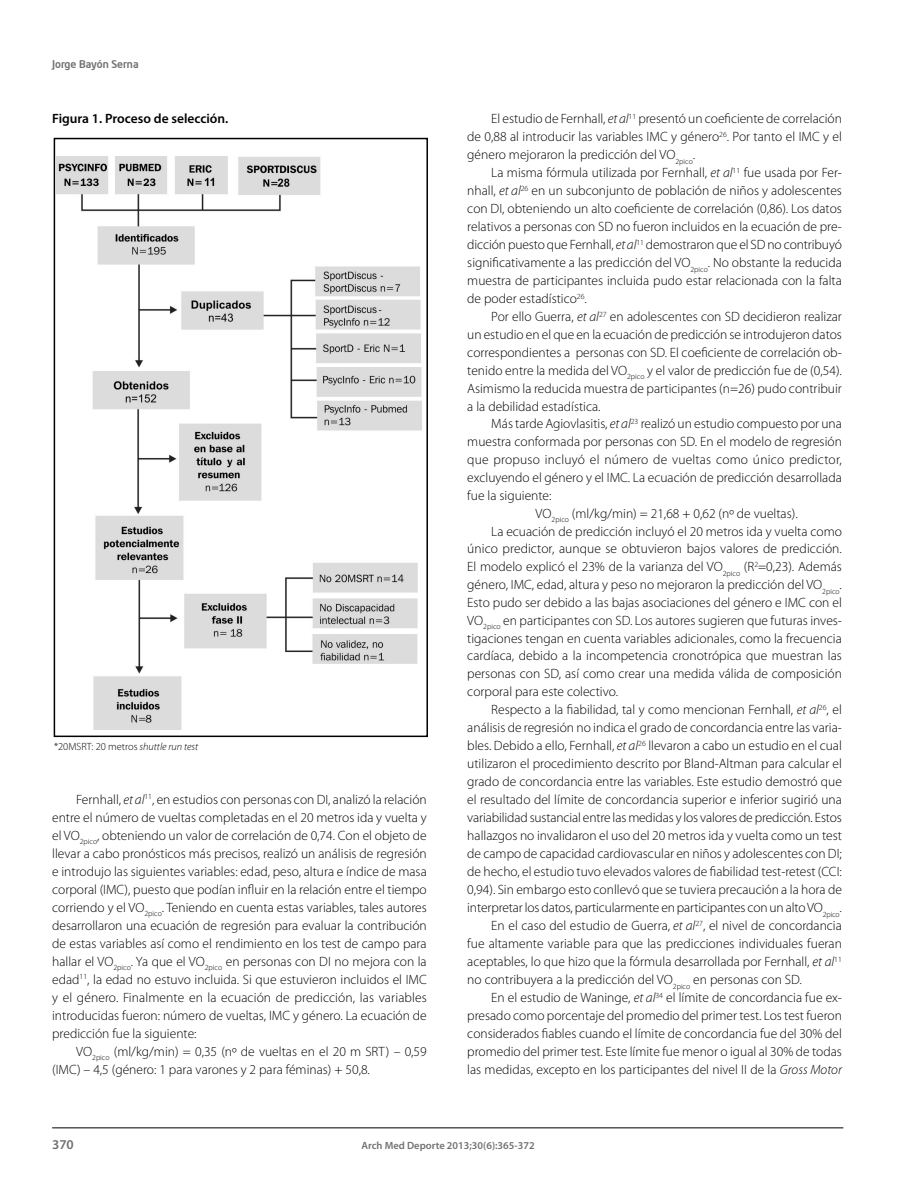
<style>
.page{position:relative;width:897px;height:1190px;background:#fff}
.page>*{position:absolute;margin:0;border:0;box-sizing:border-box;transform-origin:0 0}
.t1{font:300 13.5px/18px "Myriad Pro";color:#000;text-align:justify}
.t2{font:600 13.5px "Myriad Pro";color:#000}
.t3{font:600 13.5px "Myriad Pro";color:#717171}
.t4{font:600 10.5px "Myriad Pro";color:#717171}
.t5{font:300 10.5px "Myriad Pro";color:#000}
.t6{font:500 10.5px "Neo Sans Intel";color:#717171}
.s1{font-style:italic}
</style>
<div class="page">
<hr style="left:52px;top:1127px;width:791px;height:1px;background:#000">
<img style="left:57px;top:156px;width:365px;height:573px">
<div style="left:54px;top:138px;width:374px;height:599px;border:2px solid #000"></div>
<p class="t6" style="left:52px;top:57px;width:88px">Jorge Bayón Serna</p>
<p class="t2" style="left:52px;top:114px;width:178px">Figura 1. Proceso de selección.</p>
<p class="t5" style="left:54px;top:743px;width:146px">*20MSRT: 20 metros <span class="s1">shuttle run test</span></p>
<p class="t1" style="left:52px;top:791px;width:376px;text-indent:24px">Fernhall, <span class="s1">et al</span><sup>11</sup>, en estudios con personas con DI, analizó la relación entre el número de vueltas completadas en el 20 metros ida y vuelta y el VO<sub>2pico</sub>, obteniendo un valor de correlación de 0,74. Con el objeto de llevar a cabo pronósticos más precisos, realizó un análisis de regresión e introdujo las siguientes variables: edad, peso, altura e índice de masa corporal (IMC), puesto que podían influir en la relación entre el tiempo corriendo y el VO<sub>2pico</sub>. Teniendo en cuenta estas variables, tales autores desarrollaron una ecuación de regresión para evaluar la contribución de estas variables así como el rendimiento en los test de campo para hallar el VO<sub>2pico</sub>. Ya que el VO<sub>2pico</sub> en personas con DI no mejora con la edad<sup>11</sup>, la edad no estuvo incluida. Si que estuvieron incluidos el IMC y el género. Finalmente en la ecuación de predicción, las variables introducidas fueron: número de vueltas, IMC y género. La ecuación de predicción fue la siguiente:</p>
<p class="t1" style="left:52px;top:1043px;width:376px;text-indent:24px">VO<sub>2pico</sub> (ml/kg/min) = 0,35 (nº de vueltas en el 20 m SRT) – 0,59 (IMC) – 4,5 (género: 1 para varones y 2 para féminas) + 50,8.</p>
<p class="t1" style="left:467px;top:111px;width:376px;text-indent:24px">El estudio de Fernhall, <span class="s1">et al</span><sup>11</sup> presentó un coeficiente de correlación de 0,88 al introducir las variables IMC y género<sup>26</sup>. Por tanto el IMC y el género mejoraron la predicción del VO<sub>2pico</sub>.</p>
<p class="t1" style="left:467px;top:165px;width:376px;text-indent:24px">La misma fórmula utilizada por Fernhall, <span class="s1">et al</span><sup>11</sup> fue usada por Fer&shy;nhall, <span class="s1">et al</span><sup>26</sup> en un subconjunto de población de niños y adolescentes con DI, obteniendo un alto coeficiente de correlación (0,86). Los datos relativos a personas con SD no fueron incluidos en la ecuación de pre&shy;dicción puesto que Fernhall, <span class="s1">et al</span><sup>11</sup> demostraron que el SD no contribuyó significativamente a las predicción del VO<sub>2pico</sub>. No obstante la reducida muestra de participantes incluida pudo estar relacionada con la falta de poder estadístico<sup>26</sup>.</p>
<p class="t1" style="left:467px;top:309px;width:376px;text-indent:24px">Por ello Guerra, <span class="s1">et al</span><sup>27</sup> en adolescentes con SD decidieron realizar un estudio en el que en la ecuación de predicción se introdujeron datos correspondientes a personas con SD. El coeficiente de correlación ob&shy;tenido entre la medida del VO<sub>2pico</sub> y el valor de predicción fue de (0,54).<br>Asimismo la reducida muestra de participantes (n=26) pudo contribuir a la debilidad estadística.</p>
<p class="t1" style="left:491px;top:416px;width:352px">Más tarde Agiovlasitis, <span class="s1">et al</span><sup>23</sup> realizó un estudio compuesto por una</p>
<p class="t1" style="left:467px;top:434px;width:376px">muestra conformada por personas con SD. En el modelo de regresión</p>
<p class="t1" style="left:467px;top:452px;width:376px">que propuso incluyó el número de vueltas como único predictor,</p>
<p class="t1" style="left:467px;top:469px;width:376px">excluyendo el género y el IMC. La ecuación de predicción desarrollada</p>
<p class="t1" style="left:467px;top:487px;width:86px">fue la siguiente:</p>
<p class="t1" style="left:535px;top:505px;width:264px">VO<sub>2pico</sub> (ml/kg/min) = 21,68 + 0,62 (nº de vueltas).</p>
<p class="t1" style="left:491px;top:523px;width:352px">La ecuación de predicción incluyó el 20 metros ida y vuelta como</p>
<p class="t1" style="left:467px;top:541px;width:376px">único predictor, aunque se obtuvieron bajos valores de predicción.</p>
<p class="t1" style="left:467px;top:559px;width:376px">El modelo explicó el 23% de la varianza del VO<sub>2pico</sub> (R<sup>2</sup>=0,23). Además</p>
<p class="t1" style="left:467px;top:576px;width:376px">género, IMC, edad, altura y peso no mejoraron la predicción del VO<sub>2pico</sub>.</p>
<p class="t1" style="left:467px;top:594px;width:376px">Esto pudo ser debido a las bajas asociaciones del género e IMC con el</p>
<p class="t1" style="left:467px;top:612px;width:376px">VO<sub>2pico</sub> en participantes con SD. Los autores sugieren que futuras inves-</p>
<p class="t1" style="left:467px;top:630px;width:376px">tigaciones tengan en cuenta variables adicionales, como la frecuencia</p>
<p class="t1" style="left:467px;top:648px;width:376px">cardíaca, debido a la incompetencia cronotrópica que muestran las</p>
<p class="t1" style="left:467px;top:666px;width:376px">personas con SD, así como crear una medida válida de composición</p>
<p class="t1" style="left:467px;top:684px;width:152px">corporal para este colectivo.</p>
<p class="t1" style="left:491px;top:702px;width:352px">Respecto a la fiabilidad, tal y como mencionan Fernhall, <span class="s1">et al</span><sup>26</sup>, el</p>
<p class="t1" style="left:467px;top:720px;width:376px">análisis de regresión no indica el grado de concordancia entre las varia-</p>
<p class="t1" style="left:467px;top:738px;width:376px">bles. Debido a ello, Fernhall, <span class="s1">et al</span><sup>26</sup> llevaron a cabo un estudio en el cual</p>
<p class="t1" style="left:467px;top:756px;width:376px">utilizaron el procedimiento descrito por Bland-Altman para calcular el</p>
<p class="t1" style="left:467px;top:774px;width:376px">grado de concordancia entre las variables. Este estudio demostró que</p>
<p class="t1" style="left:467px;top:792px;width:376px">el resultado del límite de concordancia superior e inferior sugirió una</p>
<p class="t1" style="left:467px;top:810px;width:376px">variabilidad sustancial entre las medidas y los valores de predicción. Estos</p>
<p class="t1" style="left:467px;top:828px;width:376px">hallazgos no invalidaron el uso del 20 metros ida y vuelta como un test</p>
<p class="t1" style="left:467px;top:846px;width:376px">de campo de capacidad cardiovascular en niños y adolescentes con DI;</p>
<p class="t1" style="left:467px;top:864px;width:376px">de hecho, el estudio tuvo elevados valores de fiabilidad test-retest (CCI:</p>
<p class="t1" style="left:467px;top:882px;width:376px">0,94). Sin embargo esto conllevó que se tuviera precaución a la hora de</p>
<p class="t1" style="left:467px;top:900px;width:376px">interpretar los datos, particularmente en participantes con un alto VO<sub>2pico</sub>.</p>
<p class="t1" style="left:491px;top:918px;width:352px">En el caso del estudio de Guerra, <span class="s1">et al</span><sup>27</sup>, el nivel de concordancia</p>
<p class="t1" style="left:467px;top:936px;width:376px">fue altamente variable para que las predicciones individuales fueran</p>
<p class="t1" style="left:467px;top:954px;width:376px">aceptables, lo que hizo que la fórmula desarrollada por Fernhall, <span class="s1">et al</span><sup>11</sup></p>
<p class="t1" style="left:467px;top:972px;width:336px">no contribuyera a la predicción del VO<sub>2pico</sub> en personas con SD.</p>
<p class="t1" style="left:491px;top:990px;width:352px">En el estudio de Waninge, <span class="s1">et al</span><sup>34</sup> el límite de concordancia fue ex-</p>
<p class="t1" style="left:467px;top:1008px;width:376px">presado como porcentaje del promedio del primer test. Los test fueron</p>
<p class="t1" style="left:467px;top:1026px;width:376px">considerados fiables cuando el límite de concordancia fue del 30% del</p>
<p class="t1" style="left:467px;top:1044px;width:376px">promedio del primer test. Este límite fue menor o igual al 30% de todas</p>
<p class="t1" style="left:467px;top:1062px;width:376px">las medidas, excepto en los participantes del nivel II de la <span class="s1">Gross Motor</span></p>
<p class="t3" style="left:52px;top:1139px;width:23px">370</p>
<p class="t4" style="left:361px;top:1141px;width:175px">Arch Med Deporte 2013;30(6):365-372</p>
</div>
